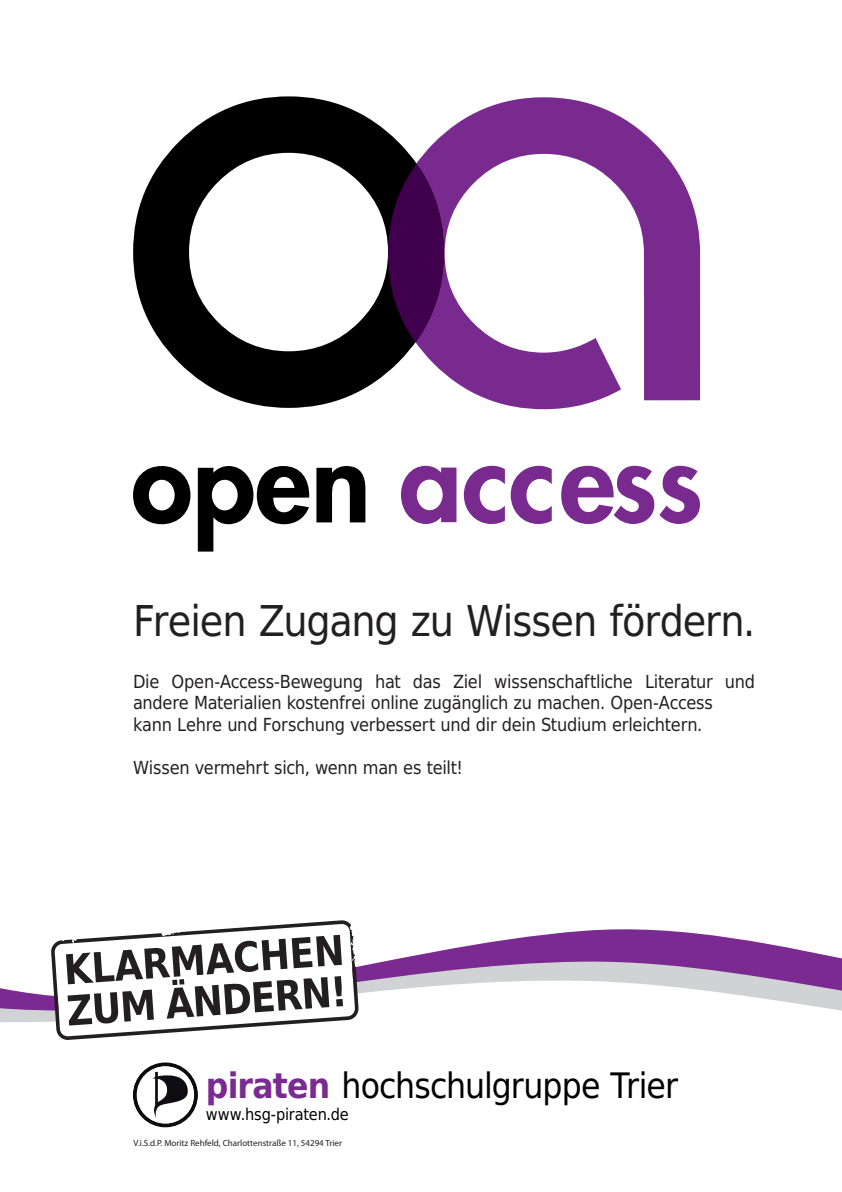
<style>
.page{position:relative;width:842px;height:1192px;background:#fff}
.page>*{position:absolute;margin:0;border:0;box-sizing:border-box;transform-origin:0 0}
.t1{font:42.5px "DejaVu Sans Condensed";letter-spacing:-.025em;color:#231f20}
.t2{font:35.1px "DejaVu Sans Condensed";letter-spacing:-.025em;color:#000}
.t3{font:18px/21.6px "DejaVu Sans Condensed";letter-spacing:-.015em;color:#231f20}
.t4{font:16.2px "DejaVu Sans Condensed";letter-spacing:-.01em;color:#000}
.t5{font:9px "Myriad Pro";color:#231f20}
.s1{font-weight:700;color:#7a2a91}
</style>
<div class="page">
<svg style="left:543px;top:929px;width:166px;height:6px"></svg>
<svg style="left:392px;top:935px;width:450px;height:25px;fill:#7a2a91"></svg>
<svg style="left:0;top:960px;width:842px;height:63px"></svg>
<svg style="left:444px;top:97px;width:256px;height:312px"></svg>
<svg style="left:133px;top:96px;width:311px;height:312px"></svg>
<div style="left:388px;top:164px;width:56px;height:179px;background:#41004e;border-radius:50%"></div>
<svg style="left:133px;top:466px;width:57px;height:58px"></svg>
<svg style="left:198px;top:466px;width:111px;height:86px"></svg>
<svg style="left:316px;top:466px;width:49px;height:56px"></svg>
<svg style="left:401px;top:466px;width:55px;height:58px"></svg>
<svg style="left:464px;top:466px;width:41px;height:58px"></svg>
<svg style="left:511px;top:466px;width:41px;height:58px"></svg>
<svg style="left:561px;top:466px;width:139px;height:58px"></svg>
<svg style="left:133px;top:1062px;width:65px;height:65px"></svg>
<svg style="left:51px;top:920px;width:308px;height:120px"></svg>
<h1 class="t1" style="left:133px;top:586px;width:624px">Freien Zugang zu Wissen fördern.</h1>
<p class="t3" style="left:133px;top:670px;width:624px">Die Open-Access-Bewegung hat das Ziel wissenschaftliche Literatur und andere Materialien kostenfrei online zugänglich zu machen. Open-Access kann Lehre und Forschung verbessert und dir dein Studium erleichtern.</p>
<p class="t3" style="left:133px;top:756px;width:331px">Wissen vermehrt sich, wenn man es teilt!</p>
<h2 class="t2" style="left:206px;top:1057px;width:474px"><span class="s1">piraten</span> hochschulgruppe Trier</h2>
<p class="t4" style="left:206px;top:1101px;width:144px">www.hsg-piraten.de</p>
<p class="t5" style="left:134px;top:1137px;width:210px">V.i.S.d.P. Moritz Rehfeld, Charlottenstraße 11, 54294 Trier</p>
</div>
